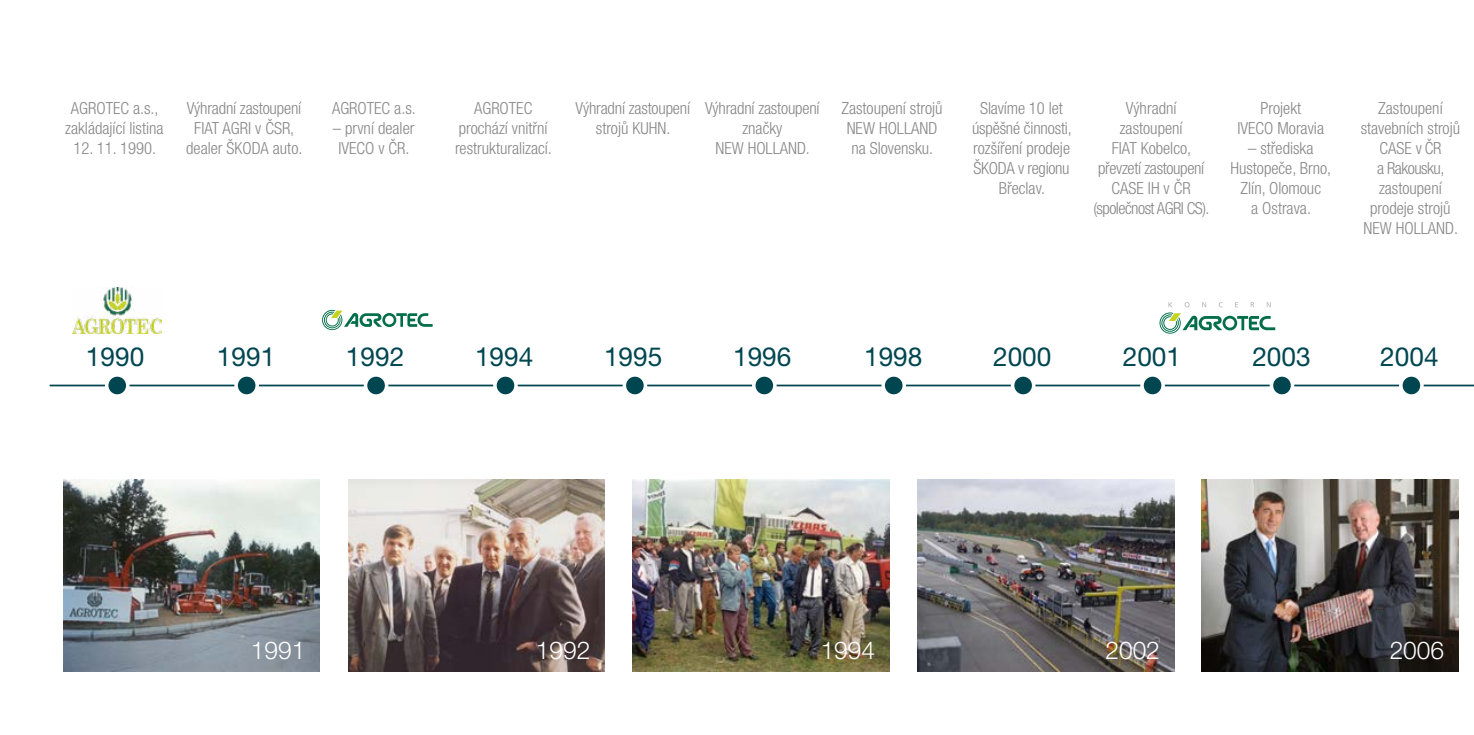
<style>
.page{position:relative;width:1474px;height:735px;background:#fff}
.page>*{position:absolute;margin:0;border:0;box-sizing:border-box;transform-origin:0 0}
.t1{font:26.25px "Helvetica Neue LT Pro";color:#004650}
.t2{font:300 24.5px "Helvetica Neue LT Pro";color:#fff}
.t3{font:300 condensed 16.62px/19.9px "Helvetica Neue LT Pro";color:#878787;text-align:center}
.t4{font:300 condensed 16.62px/19.9px "Helvetica Neue LT Pro";letter-spacing:-.02em;color:#878787;text-align:center}
</style>
<div class="page">
<hr style="left:50px;top:384px;width:1423px;height:2px;background:#004650">
<div style="left:107px;top:375px;width:21px;height:21px;background:#004650;border-radius:50%"></div>
<div style="left:105px;top:373px;width:24px;height:24px;border:4px solid #fff;border-radius:50%"></div>
<div style="left:236px;top:375px;width:21px;height:21px;background:#004650;border-radius:50%"></div>
<div style="left:234px;top:373px;width:25px;height:24px;border:4px solid #fff;border-radius:50%"></div>
<div style="left:365px;top:375px;width:21px;height:21px;background:#004650;border-radius:50%"></div>
<div style="left:364px;top:373px;width:24px;height:24px;border:4px solid #fff;border-radius:50%"></div>
<div style="left:495px;top:375px;width:21px;height:21px;background:#004650;border-radius:50%"></div>
<div style="left:493px;top:373px;width:25px;height:24px;border:4px solid #fff;border-radius:50%"></div>
<div style="left:624px;top:375px;width:21px;height:21px;background:#004650;border-radius:50%"></div>
<div style="left:622px;top:373px;width:25px;height:24px;border:4px solid #fff;border-radius:50%"></div>
<div style="left:753px;top:375px;width:22px;height:21px;background:#004650;border-radius:50%"></div>
<div style="left:752px;top:373px;width:24px;height:24px;border:4px solid #fff;border-radius:50%"></div>
<div style="left:883px;top:375px;width:21px;height:21px;background:#004650;border-radius:50%"></div>
<div style="left:881px;top:373px;width:25px;height:24px;border:4px solid #fff;border-radius:50%"></div>
<div style="left:1012px;top:375px;width:21px;height:21px;background:#004650;border-radius:50%"></div>
<div style="left:1010px;top:373px;width:25px;height:24px;border:4px solid #fff;border-radius:50%"></div>
<div style="left:1141px;top:375px;width:22px;height:21px;background:#004650;border-radius:50%"></div>
<div style="left:1140px;top:373px;width:24px;height:24px;border:4px solid #fff;border-radius:50%"></div>
<div style="left:1271px;top:375px;width:21px;height:21px;background:#004650;border-radius:50%"></div>
<div style="left:1269px;top:373px;width:25px;height:24px;border:4px solid #fff;border-radius:50%"></div>
<div style="left:1400px;top:375px;width:21px;height:21px;background:#004650;border-radius:50%"></div>
<div style="left:1398px;top:373px;width:25px;height:24px;border:4px solid #fff;border-radius:50%"></div>
<img style="left:63px;top:479px;width:256px;height:192px">
<img style="left:348px;top:479px;width:256px;height:192px">
<img style="left:633px;top:479px;width:256px;height:192px">
<img style="left:917px;top:479px;width:257px;height:192px">
<img style="left:1201px;top:479px;width:257px;height:192px">
<img style="left:73px;top:287px;width:89px;height:47px">
<svg style="left:322px;top:310px;width:110px;height:20px"></svg>
<svg style="left:1159px;top:302px;width:116px;height:31px"></svg>
<p class="t3" style="left:65px;top:98px;width:100px">AGROTEC a.s., zakládající listina</p>
<p class="t3" style="left:73px;top:138px;width:84px">12. 11. 1990.</p>
<p class="t3" style="left:186px;top:98px;width:118px">Výhradní zastoupení<br>FIAT AGRI v ČSR, dealer ŠKODA auto.</p>
<p class="t3" style="left:332px;top:98px;width:85px">AGROTEC a.s.</p>
<p class="t3" style="left:333px;top:118px;width:83px">– první dealer<br>IVECO v ČR.</p>
<p class="t3" style="left:455px;top:98px;width:98px">AGROTEC prochází vnitřní restrukturalizací.</p>
<p class="t3" style="left:575px;top:98px;width:116px">Výhradní zastoupení strojů KUHN.</p>
<p class="t3" style="left:705px;top:98px;width:116px">Výhradní zastoupení značky<br>NEW HOLLAND.</p>
<p class="t3" style="left:841px;top:98px;width:103px">Zastoupení strojů<br>NEW HOLLAND na Slovensku.</p>
<p class="t3" style="left:972px;top:98px;width:101px">Slavíme 10 let úspěšné činnosti, rozšíření prodeje<br>ŠKODA v regionu<br>Břeclav.</p>
<p class="t4" style="left:1093px;top:98px;width:118px">Výhradní zastoupení<br>FIAT Kobelco, převzetí zastoupení<br>CASE IH v ČR (společnost AGRI CS).</p>
<p class="t3" style="left:1237px;top:98px;width:88px">Projekt<br>IVECO Moravia</p>
<p class="t3" style="left:1230px;top:138px;width:102px">– střediska<br>Hustopeče, Brno,<br>Zlín, Olomouc<br>a Ostrava.</p>
<p class="t3" style="left:1360px;top:98px;width:101px">Zastoupení stavebních strojů<br>CASE v ČR<br>a Rakousku, zastoupení prodeje strojů<br>NEW HOLLAND.</p>
<h1 class="t1" style="left:86px;top:340px;width:60px">1990</h1>
<h1 class="t1" style="left:217px;top:340px;width:60px">1991</h1>
<h1 class="t1" style="left:346px;top:340px;width:60px">1992</h1>
<h1 class="t1" style="left:475px;top:340px;width:60px">1994</h1>
<h1 class="t1" style="left:604px;top:340px;width:60px">1995</h1>
<h1 class="t1" style="left:733px;top:340px;width:60px">1996</h1>
<h1 class="t1" style="left:864px;top:340px;width:60px">1998</h1>
<h1 class="t1" style="left:993px;top:340px;width:60px">2000</h1>
<h1 class="t1" style="left:1122px;top:340px;width:60px">2001</h1>
<h1 class="t1" style="left:1252px;top:340px;width:60px">2003</h1>
<h1 class="t1" style="left:1380px;top:340px;width:60px">2004</h1>
<h2 class="t2" style="left:251px;top:634px;width:56px">1991</h2>
<h2 class="t2" style="left:536px;top:634px;width:56px">1992</h2>
<h2 class="t2" style="left:820px;top:634px;width:56px">1994</h2>
<h2 class="t2" style="left:1105px;top:634px;width:56px">2002</h2>
<h2 class="t2" style="left:1389px;top:634px;width:56px">2006</h2>
</div>
